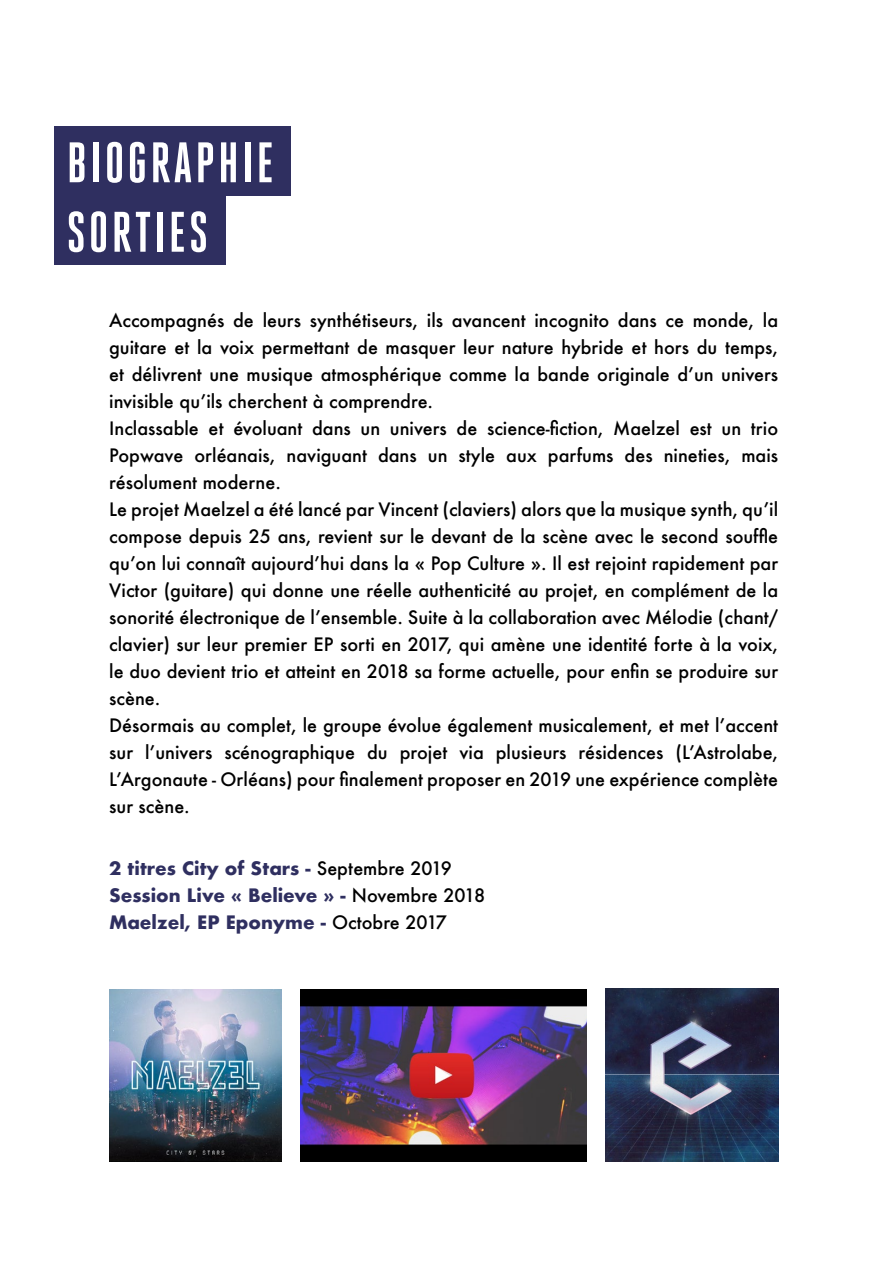
<style>
.page{position:relative;width:893px;height:1263px;background:#fff}
.page>*{position:absolute;margin:0;border:0;box-sizing:border-box;transform-origin:0 0}
.t1{font:700 57px/69.4px "Heroic Condensed";letter-spacing:.05em;color:#fff}
.t2{font:500 18px/27px "Futura";color:#000}
.t3{font:700 18px/27px "Futura";color:#2f2f60}
.s1{font-weight:500;color:#000}
</style>
<div class="page">
<div style="left:54px;top:126px;width:237px;height:70px;background:#2f2f60"></div>
<div style="left:54px;top:196px;width:171px;height:69px;background:#2f2f60"></div>
<img style="left:109px;top:989px;width:172px;height:172px">
<img style="left:605px;top:988px;width:173px;height:173px">
<img style="left:300px;top:989px;width:286px;height:172px">
<h1 class="t1" style="left:67px;top:128px;width:209px">BIOGRAPHIE<br>SORTIES</h1>
<p class="t2" style="left:109px;top:307px;width:670px">Accompagnés de leurs synthétiseurs, ils avancent incognito dans ce monde, la guitare et la voix permettant de masquer leur nature hybride et hors du temps, et délivrent une musique atmosphérique comme la bande originale d’un univers invisible qu’ils cherchent à comprendre.<br>Inclassable et évoluant dans un univers de science-fiction, Maelzel est un trio Popwave orléanais, naviguant dans un style aux parfums des nineties, mais résolument moderne.<br>Le projet Maelzel a été lancé par Vincent (claviers) alors que la musique synth, qu’il compose depuis 25 ans, revient sur le devant de la scène avec le second souffle qu’on lui connaît aujourd’hui dans la « Pop Culture ». Il est rejoint rapidement par Victor (guitare) qui donne une réelle authenticité au projet, en complément de la sonorité électronique de l’ensemble. Suite à la collaboration avec Mélodie (chant/ clavier) sur leur premier EP sorti en 2017, qui amène une identité forte à la voix, le duo devient trio et atteint en 2018 sa forme actuelle, pour enfin se produire sur scène.<br>Désormais au complet, le groupe évolue également musicalement, et met l’accent sur l’univers scénographique du projet via plusieurs résidences (L’Astrolabe, L’Argonaute - Orléans) pour finalement proposer en 2019 une expérience complète sur scène.</p>
<p class="t3" style="left:109px;top:855px;width:377px">2 titres City of Stars - <span class="s1">Septembre 2019<br></span>Session Live « Believe » - <span class="s1">Novembre 2018<br></span>Maelzel, EP Eponyme - <span class="s1">Octobre 2017</span></p>
</div>
